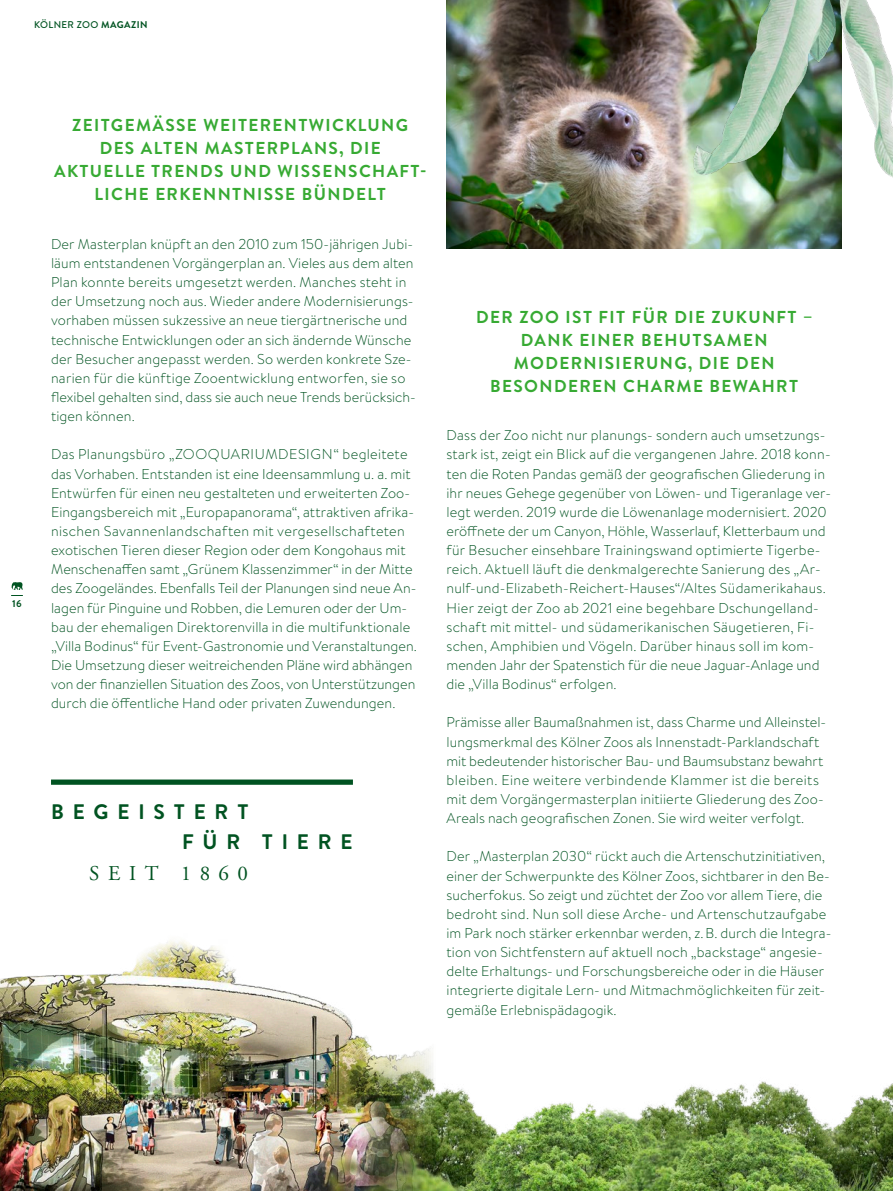
<style>
.page{position:relative;width:893px;height:1191px;background:#fff}
.page>*{position:absolute;margin:0;border:0;box-sizing:border-box;transform-origin:0 0}
.t1{font:700 21px/30.5px "Brandon Text";letter-spacing:.42em;color:#005321}
.t2{font:21px "Adobe Garamond Pro";letter-spacing:.405em;color:#005321}
.t3{font:700 17.25px/23px "Brandon Text";letter-spacing:.08em;color:#37aa33;text-align:center}
.t4{font:300 14.25px/19.2px "Brandon Text";letter-spacing:.01em;color:#005321}
.t5{font:500 9.75px "Brandon Text";letter-spacing:.04em;color:#005321}
.t6{font:700 9.75px "Brandon Text";color:#005321}
.s1{font-weight:700}
</style>
<div class="page">
<img style="left:446px;top:1081px;width:447px;height:110px">
<img style="left:0;top:940px;width:446px;height:251px">
<img style="left:446px;top:0;width:396px;height:249px">
<div style="left:51px;top:779px;width:302px;height:5px;background:#005321"></div>
<img style="left:680px;top:0;width:213px;height:202px">
<svg style="left:11px;top:582px;width:12px;height:14px"></svg>
<p class="t5" style="left:34px;top:18px;width:115px">KÖLNER ZOO <span class="s1">MAGAZIN</span></p>
<p class="t6" style="left:12px;top:597px;width:11px">16</p>
<p class="t3" style="left:54px;top:113px;width:372px">ZEITGEMÄSSE WEITERENTWICKLUNG<br>DES ALTEN MASTERPLANS, DIE<br>AKTUELLE TRENDS UND WISSENSCHAFT-<br>LICHE ERKENNTNISSE BÜNDELT</p>
<p class="t4" style="left:51px;top:234px;width:366px">Der Masterplan knüpft an den 2010 zum 150-jährigen Jubi&shy;läum entstandenen Vorgängerplan an. Vieles aus dem alten Plan konnte bereits umgesetzt werden. Manches steht in der Umsetzung noch aus. Wieder andere Modernisierungs&shy;vorhaben müssen sukzessive an neue tiergärtnerische und technische Entwicklungen oder an sich ändernde Wünsche der Besucher angepasst werden. So werden konkrete Sze&shy;narien für die künftige Zooentwicklung entworfen, sie so flexibel gehalten sind, dass sie auch neue Trends berücksich&shy;tigen können.</p>
<p class="t4" style="left:51px;top:444px;width:367px">Das Planungsbüro „ZOOQUARIUMDESIGN“ begleitete das Vorhaben. Entstanden ist eine Ideensammlung u. a. mit Entwürfen für einen neu gestalteten und erweiterten Zoo-Eingangsbereich mit „Europapanorama“, attraktiven afrika&shy;nischen Savannenlandschaften mit vergesellschafteten exotischen Tieren dieser Region oder dem Kongohaus mit Menschenaffen samt „Grünem Klassenzimmer“ in der Mitte des Zoogeländes. Ebenfalls Teil der Planungen sind neue An&shy;lagen für Pinguine und Robben, die Lemuren oder der Um&shy;bau der ehemaligen Direktorenvilla in die multifunktionale „Villa Bodinus“ für Event-Gastronomie und Veranstaltungen.<br>Die Umsetzung dieser weitreichenden Pläne wird abhängen von der finanziellen Situation des Zoos, von Unterstützungen durch die öffentliche Hand oder privaten Zuwendungen.</p>
<h1 class="t1" style="left:182px;top:795px;width:172px;text-indent:-131px">BEGEISTERT<br>FÜR TIERE</h1>
<h1 class="t2" style="left:89px;top:860px;width:160px">SEIT 1860</h1>
<p class="t3" style="left:476px;top:305px;width:338px">DER ZOO IST FIT FÜR DIE ZUKUNFT –<br>DANK EINER BEHUTSAMEN<br>MODERNISIERUNG, DIE DEN<br>BESONDEREN CHARME BEWAHRT</p>
<p class="t4" style="left:446px;top:425px;width:386px">Dass der Zoo nicht nur planungs- sondern auch umsetzungs&shy;stark ist, zeigt ein Blick auf die vergangenen Jahre. 2018 konn&shy;ten die Roten Pandas gemäß der geografischen Gliederung in ihr neues Gehege gegenüber von Löwen- und Tigeranlage ver&shy;legt werden. 2019 wurde die Löwenanlage modernisiert. 2020 eröffnete der um Canyon, Höhle, Wasserlauf, Kletterbaum und für Besucher einsehbare Trainingswand optimierte Tigerbe&shy;reich. Aktuell läuft die denkmalgerechte Sanierung des „Ar&shy;nulf-und-Elizabeth-Reichert-Hauses“/Altes Südamerikahaus.<br>Hier zeigt der Zoo ab 2021 eine begehbare Dschungelland&shy;schaft mit mittel- und südamerikanischen Säugetieren, Fi&shy;schen, Amphibien und Vögeln. Darüber hinaus soll im kom&shy;menden Jahr der Spatenstich für die neue Jaguar-Anlage und die „Villa Bodinus“ erfolgen.</p>
<p class="t4" style="left:446px;top:712px;width:381px">Prämisse aller Baumaßnahmen ist, dass Charme und Alleinstel&shy;lungsmerkmal des Kölner Zoos als Innenstadt-Parklandschaft mit bedeutender historischer Bau- und Baumsubstanz bewahrt bleiben. Eine weitere verbindende Klammer ist die bereits mit dem Vorgängermasterplan initiierte Gliederung des Zoo-Areals nach geografischen Zonen. Sie wird weiter verfolgt.</p>
<p class="t4" style="left:446px;top:846px;width:386px">Der „Masterplan 2030“ rückt auch die Artenschutzinitiativen, einer der Schwerpunkte des Kölner Zoos, sichtbarer in den Be&shy;sucherfokus. So zeigt und züchtet der Zoo vor allem Tiere, die bedroht sind. Nun soll diese Arche- und Artenschutzaufgabe im Park noch stärker erkennbar werden, z.B. durch die Integra&shy;tion von Sichtfenstern auf aktuell noch „backstage“ angesie&shy;delte Erhaltungs- und Forschungsbereiche oder in die Häuser integrierte digitale Lern- und Mitmachmöglichkeiten für zeit&shy;gemäße Erlebnispädagogik.</p>
</div>
